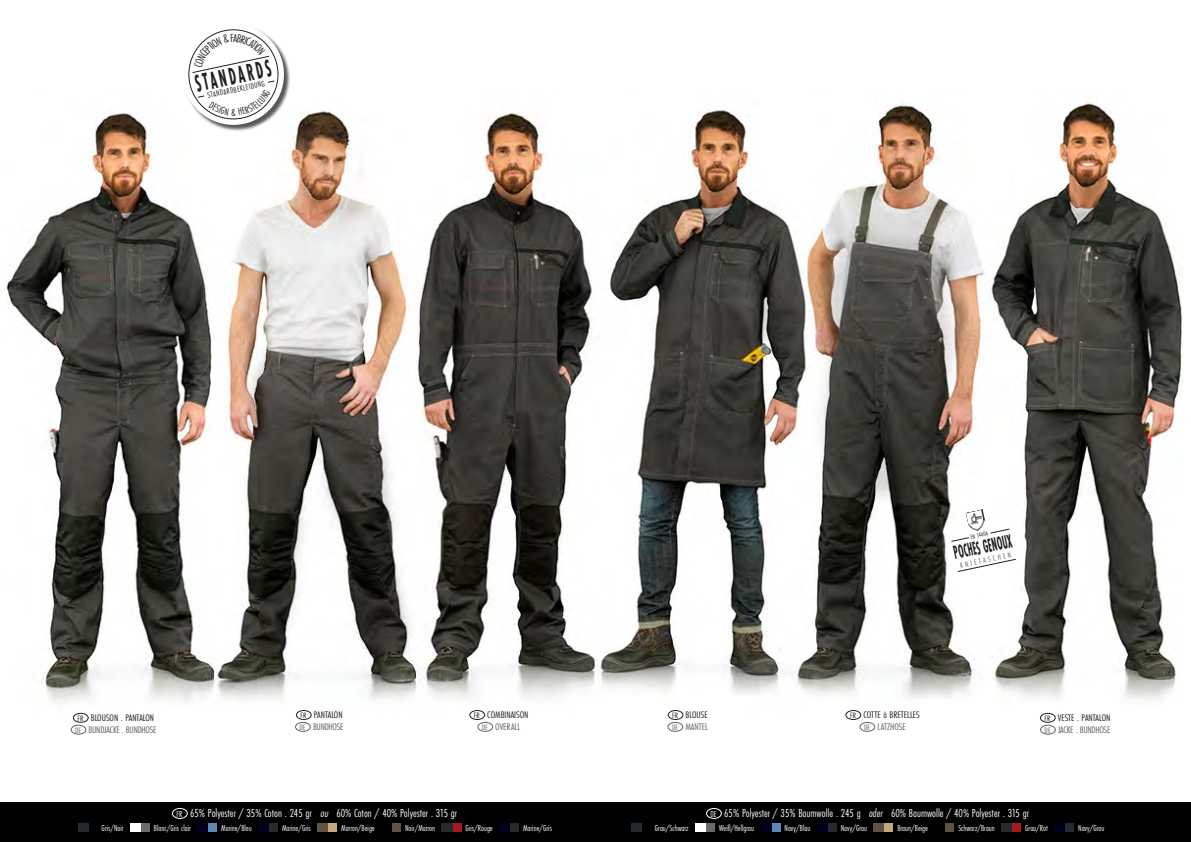
<style>
.page{position:relative;width:1191px;height:842px;background:#fff}
.page>*{position:absolute;margin:0;border:0;box-sizing:border-box;transform-origin:0 0}
.t1{font:700 25.3px "Futura PT Cond";color:#231f20;scale:.57 1}
.t2{font:700 19.7px "Futura PT Cond";color:#231f20;scale:.5 1}
.t3{font:12px "Futura PT Cond";color:#fff}
.t4{font:9.9px "Futura PT Cond";color:#231f20;scale:1.11 1}
.t5{font:9.9px "Futura PT Cond";letter-spacing:-.02em;color:#636366;scale:1.11 1}
.t6{font:9.9px "Futura PT Cond";color:#636366;scale:1.11 1}
.t7{font:9px "Futura PT Cond";color:#fff}
.t8{font:8.4px "Futura PT Cond";color:#231f20}
.t9{font:8.1px "Futura PT Cond";color:#231f20;scale:1.11 1}
.t10{font:8.1px "Futura PT Cond";color:#636366;scale:1.11 1}
.t11{font:8.1px "Futura PT Cond";color:#636366}
.t12{font:6.6px "Futura PT Cond";color:#231f20}
.s1{font-style:italic}
</style>
<div class="page">
<img style="left:6px;top:103px;width:1176px;height:610px">
<div style="left:0;top:802px;width:595px;height:40px;background:#000"></div>
<div style="left:172px;top:808px;width:15px;height:10px;border:1px solid #fff;border-radius:50%"></div>
<div style="left:78px;top:824px;width:19px;height:8px;background:#232a30"></div>
<div style="left:89px;top:824px;width:8px;height:8px;background:#000"></div>
<div style="left:130px;top:824px;width:20px;height:8px;background:#fff"></div>
<div style="left:141px;top:824px;width:9px;height:8px;background:#6b6a6a"></div>
<div style="left:197px;top:824px;width:20px;height:8px;background:#00001c"></div>
<div style="left:209px;top:824px;width:8px;height:8px;background:#6086b7"></div>
<div style="left:258px;top:824px;width:20px;height:8px;background:#00001c"></div>
<div style="left:269px;top:824px;width:9px;height:8px;background:#232a30"></div>
<div style="left:317px;top:824px;width:20px;height:8px;background:#605342"></div>
<div style="left:328px;top:824px;width:9px;height:8px;background:#c7a77e"></div>
<div style="left:392px;top:824px;width:9px;height:8px;background:#605342"></div>
<div style="left:441px;top:824px;width:20px;height:8px;background:#232a30"></div>
<div style="left:453px;top:824px;width:8px;height:8px;background:#a8191c"></div>
<div style="left:499px;top:824px;width:20px;height:8px;background:#00001c"></div>
<div style="left:510px;top:824px;width:9px;height:8px;background:#232a30"></div>
<div style="left:595px;top:802px;width:596px;height:40px;background:#000"></div>
<div style="left:706px;top:808px;width:15px;height:10px;border:1px solid #fff;border-radius:50%"></div>
<div style="left:631px;top:824px;width:19px;height:8px;background:#232a30"></div>
<div style="left:642px;top:824px;width:9px;height:8px;background:#000"></div>
<div style="left:695px;top:824px;width:20px;height:8px;background:#fff"></div>
<div style="left:706px;top:824px;width:9px;height:8px;background:#6b6a6a"></div>
<div style="left:760px;top:824px;width:20px;height:8px;background:#00001c"></div>
<div style="left:772px;top:824px;width:8px;height:8px;background:#6086b7"></div>
<div style="left:816px;top:824px;width:20px;height:8px;background:#00001c"></div>
<div style="left:828px;top:824px;width:8px;height:8px;background:#232a30"></div>
<div style="left:873px;top:824px;width:20px;height:8px;background:#605342"></div>
<div style="left:884px;top:824px;width:9px;height:8px;background:#c7a77e"></div>
<div style="left:945px;top:824px;width:9px;height:8px;background:#605342"></div>
<div style="left:1001px;top:824px;width:20px;height:8px;background:#232a30"></div>
<div style="left:1012px;top:824px;width:9px;height:8px;background:#a8191c"></div>
<div style="left:1054px;top:824px;width:20px;height:8px;background:#00001c"></div>
<div style="left:1065px;top:824px;width:9px;height:8px;background:#232a30"></div>
<svg style="left:957px;top:559px;width:59px;height:13px"></svg>
<div style="left:73px;top:713px;width:15px;height:9px;border:1px solid #231f20;border-radius:50%"></div>
<div style="left:71px;top:725px;width:15px;height:9px;border:1px solid #636366;border-radius:50%"></div>
<div style="left:846px;top:710px;width:14px;height:10px;border:1px solid #231f20;border-radius:50%"></div>
<div style="left:860px;top:722px;width:15px;height:9px;border:1px solid #636366;border-radius:50%"></div>
<div style="left:470px;top:710px;width:15px;height:10px;border:1px solid #231f20;border-radius:50%"></div>
<div style="left:478px;top:722px;width:15px;height:9px;border:1px solid #636366;border-radius:50%"></div>
<div style="left:296px;top:710px;width:15px;height:10px;border:1px solid #231f20;border-radius:50%"></div>
<div style="left:295px;top:722px;width:15px;height:9px;border:1px solid #636366;border-radius:50%"></div>
<div style="left:668px;top:710px;width:15px;height:10px;border:1px solid #231f20;border-radius:50%"></div>
<div style="left:668px;top:722px;width:15px;height:9px;border:1px solid #636366;border-radius:50%"></div>
<div style="left:1040px;top:713px;width:15px;height:9px;border:1px solid #231f20;border-radius:50%"></div>
<div style="left:1040px;top:725px;width:15px;height:9px;border:1px solid #636366;border-radius:50%"></div>
<svg style="left:951px;top:509px;width:58px;height:33px"></svg>
<svg style="left:177px;top:28px;width:113px;height:103px"></svg>
<p class="t1" style="left:192px;top:69px;width:137px;rotate:-12deg">STANDARDS</p>
<p class="t8" style="left:206px;top:91px;width:60px;rotate:-12deg">STANDARDBEKLEIDUNG</p>
<p class="t12" style="left:970px;top:533px;width:19px;rotate:-12deg">EN 14404</p>
<p class="t2" style="left:951px;top:542px;width:120px;rotate:-12deg">POCHES GENOUX</p>
<p class="t11" style="left:959px;top:561px;width:53px;rotate:-12deg">KNIETASCHEN</p>
<p class="t9" style="left:77px;top:713px;width:7px">FR</p>
<p class="t4" style="left:91px;top:712px;width:59px">BLOUSON . PANTALON</p>
<p class="t10" style="left:75px;top:725px;width:7px">DE</p>
<p class="t5" style="left:89px;top:724px;width:63px">BUNDJACKE . BUNDHOSE</p>
<p class="t9" style="left:300px;top:711px;width:7px">FR</p>
<p class="t4" style="left:314px;top:709px;width:27px">PANTALON</p>
<p class="t10" style="left:300px;top:722px;width:7px">DE</p>
<p class="t5" style="left:313px;top:721px;width:29px">BUNDHOSE</p>
<p class="t9" style="left:474px;top:711px;width:7px">FR</p>
<p class="t4" style="left:487px;top:709px;width:39px">COMBINAISON</p>
<p class="t10" style="left:482px;top:722px;width:7px">DE</p>
<p class="t6" style="left:495px;top:721px;width:24px">OVERALL</p>
<p class="t9" style="left:672px;top:711px;width:7px">FR</p>
<p class="t4" style="left:685px;top:709px;width:21px">BLOUSE</p>
<p class="t10" style="left:672px;top:722px;width:7px">DE</p>
<p class="t5" style="left:685px;top:721px;width:22px">MANTEL</p>
<p class="t9" style="left:850px;top:711px;width:7px">FR</p>
<p class="t4" style="left:863px;top:709px;width:52px">COTTE à BRETELLES</p>
<p class="t10" style="left:864px;top:722px;width:7px">DE</p>
<p class="t6" style="left:877px;top:721px;width:27px">LATZHOSE</p>
<p class="t9" style="left:1044px;top:713px;width:7px">FR</p>
<p class="t4" style="left:1058px;top:712px;width:49px">VESTE . PANTALON</p>
<p class="t10" style="left:1044px;top:725px;width:7px">DE</p>
<p class="t5" style="left:1058px;top:724px;width:49px">JACKE . BUNDHOSE</p>
<p class="t7" style="left:177px;top:809px;width:8px">FR</p>
<p class="t3" style="left:190px;top:806px;width:268px">65% Polyester / 35% Coton . 245 gr <span class="s1">ou</span> 60% Coton / 40% Polyester . 315 gr</p>
<p class="t7" style="left:710px;top:809px;width:8px">DE</p>
<p class="t3" style="left:724px;top:806px;width:306px">65% Polyester / 35% Baumwolle . 245 g <span class="s1">oder</span> 60% Baumwolle / 40% Polyester . 315 gr</p>
<p class="t7" style="left:102px;top:822px;width:23px">Gris/Noir</p>
<p class="t7" style="left:154px;top:822px;width:38px">Blanc/Gris clair</p>
<p class="t7" style="left:221px;top:822px;width:32px">Marine/Bleu</p>
<p class="t7" style="left:282px;top:822px;width:30px">Marine/Gris</p>
<p class="t7" style="left:341px;top:822px;width:35px">Marron/Beige</p>
<p class="t7" style="left:405px;top:822px;width:31px">Noir/Marron</p>
<p class="t7" style="left:465px;top:822px;width:29px">Gris/Rouge</p>
<p class="t7" style="left:523px;top:822px;width:30px">Marine/Gris</p>
<p class="t7" style="left:655px;top:822px;width:35px">Grau/Schwarz</p>
<p class="t7" style="left:719px;top:822px;width:37px">Weiß/Hellgrau</p>
<p class="t7" style="left:784px;top:822px;width:27px">Navy/Blau</p>
<p class="t7" style="left:840px;top:822px;width:28px">Navy/Grau</p>
<p class="t7" style="left:897px;top:822px;width:32px">Braun/Beige</p>
<p class="t7" style="left:958px;top:822px;width:38px">Schwarz/Braun</p>
<p class="t7" style="left:1025px;top:822px;width:24px">Grau/Rot</p>
<p class="t7" style="left:1078px;top:822px;width:28px">Navy/Grau</p>
</div>
